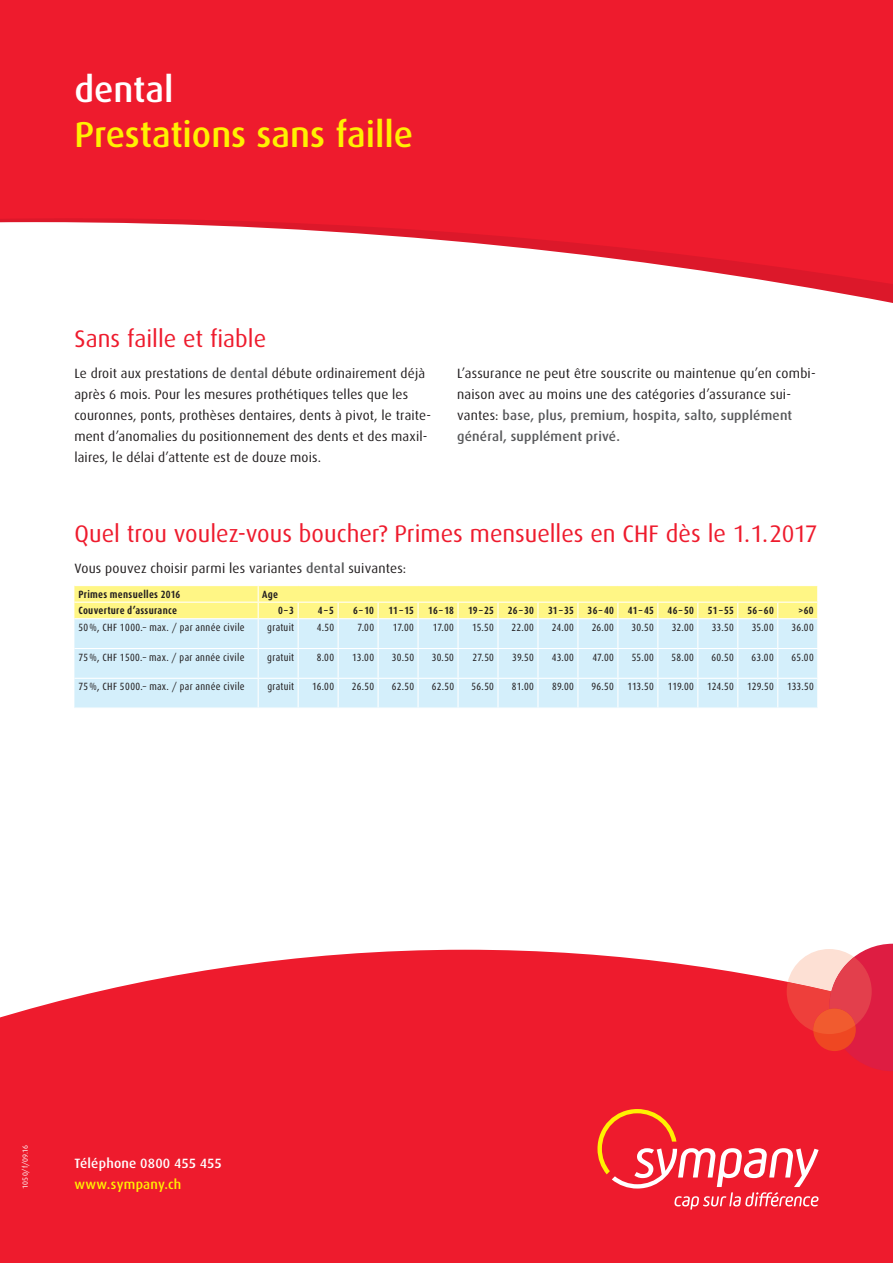
<style>
.page{position:relative;width:893px;height:1263px;background:#ee1b2d}
.page>*{position:absolute;margin:0;border:0;box-sizing:border-box;transform-origin:0 0}
.t1{font:500 36px "Dax";color:#fff101}
.t2{font:500 36px "Dax";color:#fff}
.t3{font:24px "Dax";color:#ee1b2d}
.t4{font:13.5px/21px "Dax";letter-spacing:.015em;color:#231f20}
.t5{font:500 13.5px "Dax";letter-spacing:.015em;color:#fff}
.t6{font:500 13.5px "Dax";letter-spacing:.02em;color:#fff101}
.t7{font:13.35px/21px "Dax";letter-spacing:.01em;color:#231f20}
.t8{font:10.5px "Dax Condensed";letter-spacing:.03em;color:#231f20}
.t9{font:700 10.5px "Dax Condensed";letter-spacing:.025em;color:#231f20}
.t10{font:7.5px "Dax";color:#fff}
.s1{font-weight:500;color:#57585a}
</style>
<div class="page">
<div style="left:0;top:222px;width:893px;height:728px;background:#fff"></div>
<svg style="left:0;top:950px;width:787px;height:68px"></svg>
<svg style="left:787px;top:944px;width:106px;height:127px"></svg>
<svg style="left:597px;top:1109px;width:222px;height:100px"></svg>
<hr style="left:74px;top:585px;width:184px;height:1px;background:#fff">
<hr style="left:258px;top:585px;width:40px;height:1px;background:#fff">
<hr style="left:298px;top:585px;width:40px;height:1px;background:#fff">
<hr style="left:338px;top:585px;width:40px;height:1px;background:#fff">
<hr style="left:378px;top:585px;width:40px;height:1px;background:#fff">
<hr style="left:418px;top:585px;width:40px;height:1px;background:#fff">
<hr style="left:458px;top:585px;width:40px;height:1px;background:#fff">
<hr style="left:498px;top:585px;width:40px;height:1px;background:#fff">
<hr style="left:538px;top:585px;width:40px;height:1px;background:#fff">
<hr style="left:578px;top:585px;width:40px;height:1px;background:#fff">
<hr style="left:618px;top:585px;width:40px;height:1px;background:#fff">
<hr style="left:658px;top:585px;width:40px;height:1px;background:#fff">
<hr style="left:698px;top:585px;width:40px;height:1px;background:#fff">
<hr style="left:738px;top:585px;width:40px;height:1px;background:#fff">
<hr style="left:778px;top:585px;width:40px;height:1px;background:#fff">
<svg style="left:74px;top:586px;width:744px;height:121px;background:#e1f1dd"></svg>
<hr style="left:74px;top:707px;width:184px;height:1px;background:#fff">
<hr style="left:258px;top:707px;width:40px;height:1px;background:#fff">
<hr style="left:298px;top:707px;width:40px;height:1px;background:#fff">
<hr style="left:338px;top:707px;width:40px;height:1px;background:#fff">
<hr style="left:378px;top:707px;width:40px;height:1px;background:#fff">
<hr style="left:418px;top:707px;width:40px;height:1px;background:#fff">
<hr style="left:458px;top:707px;width:40px;height:1px;background:#fff">
<hr style="left:498px;top:707px;width:40px;height:1px;background:#fff">
<hr style="left:538px;top:707px;width:40px;height:1px;background:#fff">
<hr style="left:578px;top:707px;width:40px;height:1px;background:#fff">
<hr style="left:618px;top:707px;width:40px;height:1px;background:#fff">
<hr style="left:658px;top:707px;width:40px;height:1px;background:#fff">
<hr style="left:698px;top:707px;width:40px;height:1px;background:#fff">
<hr style="left:738px;top:707px;width:40px;height:1px;background:#fff">
<hr style="left:778px;top:707px;width:40px;height:1px;background:#fff">
<h1 class="t2" style="left:74px;top:70px;width:101px">dental</h1>
<h1 class="t1" style="left:74px;top:115px;width:340px">Prestations sans faille</h1>
<h2 class="t3" style="left:74px;top:325px;width:193px">Sans faille et fiable</h2>
<p class="t7" style="left:74px;top:363px;width:358px">Le droit aux prestations de <span class="s1">dental</span> débute ordinairement déjà après 6 mois. Pour les mesures prothétiques telles que les couronnes, ponts, prothèses dentaires, dents à pivot, le traite&shy;ment d’anomalies du positionnement des dents et des maxil&shy;laires, le délai d’attente est de douze mois.</p>
<p class="t4" style="left:457px;top:363px;width:360px">L’assurance ne peut être souscrite ou maintenue qu’en combi&shy;naison avec au moins une des catégories d’assurance sui&shy;vantes: <span class="s1">base, plus, premium, hospita, salto, supplément général, supplément privé.</span></p>
<h2 class="t3" style="left:74px;top:520px;width:745px">Quel trou voulez-vous boucher? Primes mensuelles en CHF dès le 1.1.2017</h2>
<p class="t4" style="left:74px;top:558px;width:333px">Vous pouvez choisir parmi les variantes <span class="s1">dental</span> suivantes:</p>
<p class="t9" style="left:78px;top:588px;width:103px">Primes mensuelles 2016</p>
<p class="t9" style="left:262px;top:588px;width:17px">Age</p>
<p class="t9" style="left:78px;top:605px;width:100px">Couverture d’assurance</p>
<p class="t9" style="left:278px;top:605px;width:18px">0 – 3</p>
<p class="t9" style="left:318px;top:605px;width:18px">4 – 5</p>
<p class="t9" style="left:353px;top:605px;width:22px">6 – 10</p>
<p class="t9" style="left:388px;top:605px;width:27px">11 – 15</p>
<p class="t9" style="left:428px;top:605px;width:27px">16 – 18</p>
<p class="t9" style="left:468px;top:605px;width:27px">19 – 25</p>
<p class="t9" style="left:508px;top:605px;width:28px">26 – 30</p>
<p class="t9" style="left:548px;top:605px;width:27px">31 – 35</p>
<p class="t9" style="left:588px;top:605px;width:28px">36 – 40</p>
<p class="t9" style="left:628px;top:605px;width:27px">41 – 45</p>
<p class="t9" style="left:668px;top:605px;width:28px">46 – 50</p>
<p class="t9" style="left:708px;top:605px;width:27px">51 – 55</p>
<p class="t9" style="left:747px;top:605px;width:28px">56 – 60</p>
<p class="t9" style="left:798px;top:605px;width:17px">&gt; 60</p>
<p class="t8" style="left:78px;top:621px;width:168px">50 %, CHF 1 000.– max. / par année civile</p>
<p class="t8" style="left:267px;top:621px;width:28px">gratuit</p>
<p class="t8" style="left:317px;top:621px;width:19px">4.50</p>
<p class="t8" style="left:357px;top:621px;width:18px">7.00</p>
<p class="t8" style="left:393px;top:621px;width:23px">17.00</p>
<p class="t8" style="left:433px;top:621px;width:23px">17.00</p>
<p class="t8" style="left:472px;top:621px;width:23px">15.50</p>
<p class="t8" style="left:512px;top:621px;width:24px">22.00</p>
<p class="t8" style="left:552px;top:621px;width:24px">24.00</p>
<p class="t8" style="left:592px;top:621px;width:24px">26.00</p>
<p class="t8" style="left:632px;top:621px;width:24px">30.50</p>
<p class="t8" style="left:672px;top:621px;width:24px">32.00</p>
<p class="t8" style="left:712px;top:621px;width:24px">33.50</p>
<p class="t8" style="left:752px;top:621px;width:24px">35.00</p>
<p class="t8" style="left:791px;top:621px;width:24px">36.00</p>
<p class="t8" style="left:78px;top:651px;width:167px">75 %, CHF 1 500.– max. / par année civile</p>
<p class="t8" style="left:267px;top:651px;width:28px">gratuit</p>
<p class="t8" style="left:317px;top:651px;width:19px">8.00</p>
<p class="t8" style="left:352px;top:651px;width:23px">13.00</p>
<p class="t8" style="left:392px;top:651px;width:24px">30.50</p>
<p class="t8" style="left:432px;top:651px;width:24px">30.50</p>
<p class="t8" style="left:472px;top:651px;width:23px">27.50</p>
<p class="t8" style="left:512px;top:651px;width:23px">39.50</p>
<p class="t8" style="left:552px;top:651px;width:24px">43.00</p>
<p class="t8" style="left:592px;top:651px;width:23px">47.00</p>
<p class="t8" style="left:632px;top:651px;width:24px">55.00</p>
<p class="t8" style="left:671px;top:651px;width:24px">58.00</p>
<p class="t8" style="left:711px;top:651px;width:24px">60.50</p>
<p class="t8" style="left:752px;top:651px;width:24px">63.00</p>
<p class="t8" style="left:792px;top:651px;width:24px">65.00</p>
<p class="t8" style="left:79px;top:681px;width:168px">75 %, CHF 5 000.– max. / par année civile</p>
<p class="t8" style="left:267px;top:681px;width:28px">gratuit</p>
<p class="t8" style="left:312px;top:681px;width:24px">16.00</p>
<p class="t8" style="left:352px;top:681px;width:24px">26.50</p>
<p class="t8" style="left:392px;top:681px;width:24px">62.50</p>
<p class="t8" style="left:432px;top:681px;width:24px">62.50</p>
<p class="t8" style="left:472px;top:681px;width:24px">56.50</p>
<p class="t8" style="left:512px;top:681px;width:23px">81.00</p>
<p class="t8" style="left:552px;top:681px;width:23px">89.00</p>
<p class="t8" style="left:591px;top:681px;width:24px">96.50</p>
<p class="t8" style="left:627px;top:681px;width:28px">113.50</p>
<p class="t8" style="left:668px;top:681px;width:27px">119.00</p>
<p class="t8" style="left:707px;top:681px;width:28px">124.50</p>
<p class="t8" style="left:747px;top:681px;width:28px">129.50</p>
<p class="t8" style="left:787px;top:681px;width:28px">133.50</p>
<p class="t10" style="left:21px;top:1188px;width:45px;rotate:-90deg">1050/f/09.16</p>
<p class="t5" style="left:74px;top:1155px;width:149px">Téléphone 0800 455 455</p>
<p class="t6" style="left:74px;top:1176px;width:109px">www.sympany.ch</p>
</div>
